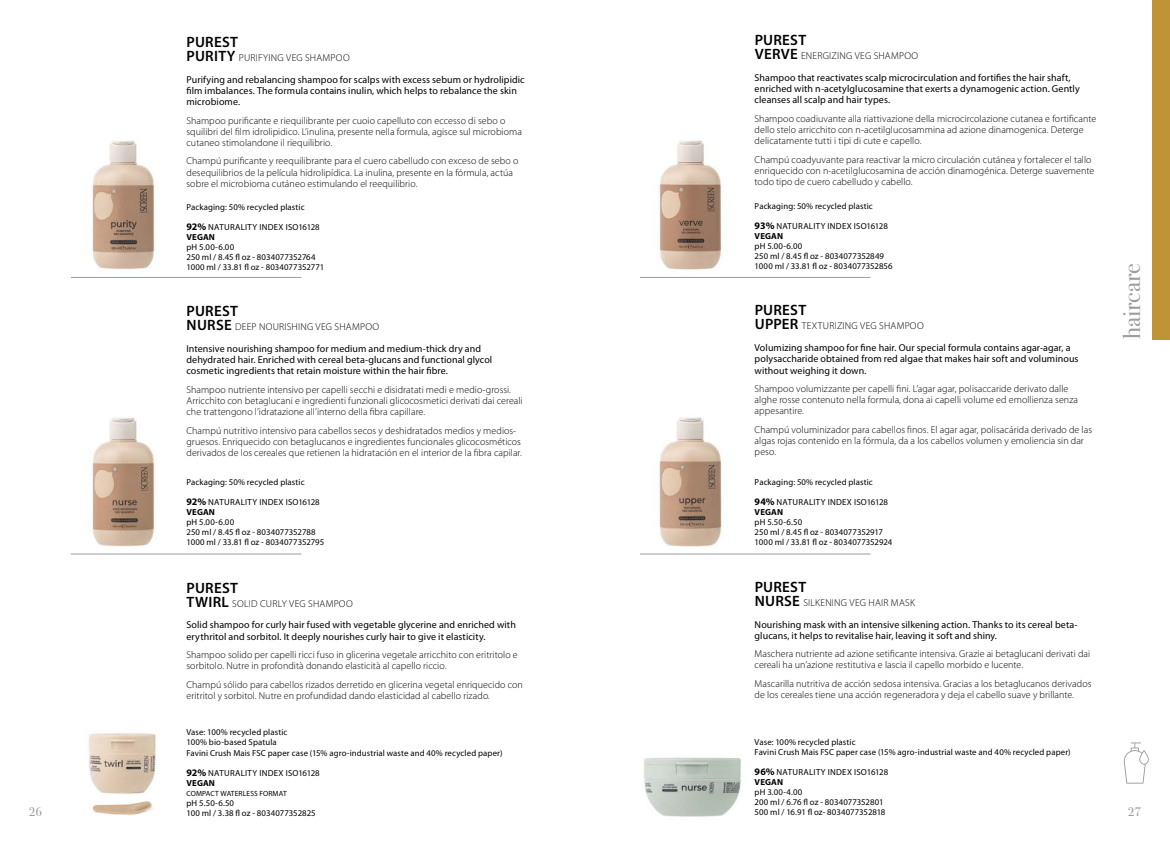
<style>
.page{position:relative;width:1170px;height:851px;background:#fff}
.page>*{position:absolute;margin:0;border:0;box-sizing:border-box;transform-origin:0 0}
.t1{font:25px "Bodoni Svty Two ITCTT";color:#9d9d9c}
.t2{font:600 15px "Myriad Pro";letter-spacing:.015em;color:#000}
.t3{font:12.5px "Bodoni Svty Two ITCTT";color:#9d9d9c}
.t4{font:300 10px/11.2px "Myriad Pro";letter-spacing:.005em;color:#000}
.t5{font:10px/21.9px "Myriad Pro";letter-spacing:.005em;color:#000}
.t6{font:8.75px/10px "Myriad Pro";letter-spacing:.01em;color:#000}
.t7{font:8.75px/10px "Myriad Pro";letter-spacing:.03em;color:#000}
.t8{font:7.5px "Myriad Pro";letter-spacing:.015em;color:#000}
.s1{font-weight:600;font-size:15px}
.s2{font-weight:300}
.s3{font-weight:700;font-size:10px}
.s4{font-weight:700}
</style>
<div class="page">
<img style="left:71px;top:140px;width:1098px;height:677px">
<svg style="left:1123px;top:742px;width:25px;height:41px"></svg>
<div style="left:1152px;top:0;width:17px;height:339px;background:#c19337"></div>
<hr style="left:71px;top:277px;width:230px;height:1px;background:#9d9d9c">
<hr style="left:640px;top:277px;width:230px;height:1px;background:#9d9d9c">
<hr style="left:71px;top:553px;width:230px;height:1px;background:#9d9d9c">
<hr style="left:640px;top:553px;width:230px;height:1px;background:#9d9d9c">
<h2 class="t2" style="left:187px;top:32px;width:53px">PUREST</h2>
<p class="t5" style="left:186px;top:46px;width:340px"><span class="s1">PURITY</span> <span class="s2">PURIFYING VEG SHAMPOO<br></span>Purifying and rebalancing shampoo for scalps with excess sebum or hydrolipidic</p>
<p class="t5" style="left:186px;top:85px;width:332px;line-height:11.2px">film imbalances. The formula contains inulin, which helps to rebalance the skin microbiome.</p>
<p class="t4" style="left:186px;top:114px;width:337px">Shampoo purificante e riequilibrante per cuoio capelluto con eccesso di sebo o squilibri del film idrolipidico. L’inulina, presente nella formula, agisce sul microbioma cutaneo stimolandone il riequilibrio.</p>
<p class="t4" style="left:186px;top:155px;width:333px">Champú purificante y reequilibrante para el cuero cabelludo con exceso de sebo o desequilibrios de la película hidrolipídica. La inulina, presente en la fórmula, actúa sobre el microbioma cutáneo estimulando el reequilibrio.</p>
<p class="t6" style="left:186px;top:201px;width:120px">Packaging: 50% recycled plastic</p>
<p class="t7" style="left:186px;top:221px;width:135px"><span class="s3">92%</span> NATURALITY INDEX ISO16128<br><span class="s4">VEGAN</span></p>
<p class="t6" style="left:186px;top:241px;width:139px">pH 5.00-6.00<br>250 ml / 8.45 fl oz - 8034077352764<br>1000 ml / 33.81 fl oz - 8034077352771</p>
<h2 class="t2" style="left:187px;top:301px;width:53px">PUREST</h2>
<p class="t5" style="left:186px;top:315px;width:296px"><span class="s1">NURSE</span> <span class="s2">DEEP NOURISHING VEG SHAMPOO<br></span>Intensive nourishing shampoo for medium and medium-thick dry and</p>
<p class="t5" style="left:186px;top:354px;width:307px;line-height:11.2px">dehydrated hair. Enriched with cereal beta-glucans and functional glycol cosmetic ingredients that retain moisture within the hair fibre.</p>
<p class="t4" style="left:186px;top:383px;width:337px">Shampoo nutriente intensivo per capelli secchi e disidratati medi e medio-grossi.<br>Arricchito con betaglucani e ingredienti funzionali glicocosmetici derivati dai cereali che trattengono l’idratazione all’interno della fibra capillare.</p>
<p class="t4" style="left:186px;top:424px;width:337px">Champú nutritivo intensivo para cabellos secos y deshidratados medios y medios&shy;gruesos. Enriquecido con betaglucanos e ingredientes funcionales glicocosméticos derivados de los cereales que retienen la hidratación en el interior de la fibra capilar.</p>
<p class="t6" style="left:186px;top:476px;width:120px">Packaging: 50% recycled plastic</p>
<p class="t7" style="left:186px;top:496px;width:135px"><span class="s3">92%</span> NATURALITY INDEX ISO16128<br><span class="s4">VEGAN</span></p>
<p class="t6" style="left:186px;top:516px;width:139px">pH 5.00-6.00<br>250 ml / 8.45 fl oz - 8034077352788<br>1000 ml / 33.81 fl oz - 8034077352795</p>
<h2 class="t2" style="left:187px;top:578px;width:53px">PUREST</h2>
<p class="t5" style="left:186px;top:592px;width:331px"><span class="s1">TWIRL</span> <span class="s2">SOLID CURLY VEG SHAMPOO<br></span>Solid shampoo for curly hair fused with vegetable glycerine and enriched with</p>
<p class="t5" style="left:186px;top:625px;width:300px">erythritol and sorbitol. It deeply nourishes curly hair to give it elasticity.</p>
<p class="t4" style="left:186px;top:649px;width:333px">Shampoo solido per capelli ricci fuso in glicerina vegetale arricchito con eritritolo e sorbitolo. Nutre in profondità donando elasticità al capello riccio.</p>
<p class="t4" style="left:186px;top:678px;width:338px">Champú sólido para cabellos rizados derretido en glicerina vegetal enriquecido con eritritol y sorbitol. Nutre en profundidad dando elasticidad al cabello rizado.</p>
<h2 class="t2" style="left:754px;top:31px;width:53px">PUREST</h2>
<p class="t5" style="left:754px;top:44px;width:317px"><span class="s1">VERVE</span> <span class="s2">ENERGIZING VEG SHAMPOO<br></span>Shampoo that reactivates scalp microcirculation and fortifies the hair shaft,</p>
<p class="t5" style="left:754px;top:83px;width:326px;line-height:11.2px">enriched with n-acetylglucosamine that exerts a dynamogenic action. Gently cleanses all scalp and hair types.</p>
<p class="t4" style="left:754px;top:113px;width:343px">Shampoo coadiuvante alla riattivazione della microcircolazione cutanea e fortificante dello stelo arricchito con n-acetilglucosammina ad azione dinamogenica. Deterge delicatamente tutti i tipi di cute e capello.</p>
<p class="t4" style="left:754px;top:153px;width:341px">Champú coadyuvante para reactivar la micro circulación cutánea y fortalecer el tallo enriquecido con n-acetilglucosamina de acción dinamogénica. Deterge suavemente todo tipo de cuero cabelludo y cabello.</p>
<p class="t6" style="left:754px;top:200px;width:120px">Packaging: 50% recycled plastic</p>
<p class="t7" style="left:754px;top:220px;width:135px"><span class="s3">93%</span> NATURALITY INDEX ISO16128<br><span class="s4">VEGAN</span></p>
<p class="t6" style="left:754px;top:240px;width:139px">pH 5.00-6.00<br>250 ml / 8.45 fl oz - 8034077352849<br>1000 ml / 33.81 fl oz - 8034077352856</p>
<h2 class="t2" style="left:754px;top:301px;width:53px">PUREST</h2>
<p class="t5" style="left:754px;top:314px;width:317px"><span class="s1">UPPER</span> <span class="s2">TEXTURIZING VEG SHAMPOO<br></span>Volumizing shampoo for fine hair. Our special formula contains agar-agar, a</p>
<p class="t5" style="left:754px;top:353px;width:325px;line-height:11.2px">polysaccharide obtained from red algae that makes hair soft and voluminous without weighing it down.</p>
<p class="t4" style="left:754px;top:383px;width:325px">Shampoo volumizzante per capelli fini. L’agar agar, polisaccaride derivato dalle alghe rosse contenuto nella formula, dona ai capelli volume ed emollienza senza appesantire.</p>
<p class="t4" style="left:754px;top:423px;width:339px">Champú voluminizador para cabellos finos. El agar agar, polisacárida derivado de las algas rojas contenido en la fórmula, da a los cabellos volumen y emoliencia sin dar peso.</p>
<p class="t6" style="left:754px;top:477px;width:120px">Packaging: 50% recycled plastic</p>
<p class="t7" style="left:754px;top:497px;width:135px"><span class="s3">94%</span> NATURALITY INDEX ISO16128<br><span class="s4">VEGAN</span></p>
<p class="t6" style="left:754px;top:517px;width:139px">pH 5.50-6.50<br>250 ml / 8.45 fl oz - 8034077352917<br>1000 ml / 33.81 fl oz - 8034077352924</p>
<h2 class="t2" style="left:754px;top:577px;width:53px">PUREST</h2>
<p class="t5" style="left:754px;top:591px;width:324px"><span class="s1">NURSE</span> <span class="s2">SILKENING VEG HAIR MASK<br></span>Nourishing mask with an intensive silkening action. Thanks to its cereal beta-</p>
<p class="t5" style="left:754px;top:624px;width:244px">glucans, it helps to revitalise hair, leaving it soft and shiny.</p>
<p class="t4" style="left:754px;top:648px;width:337px">Maschera nutriente ad azione setificante intensiva. Grazie ai betaglucani derivati dai cereali ha un’azione restitutiva e lascia il capello morbido e lucente.</p>
<p class="t4" style="left:754px;top:677px;width:338px">Mascarilla nutritiva de acción sedosa intensiva. Gracias a los betaglucanos derivados de los cereales tiene una acción regeneradora y deja el cabello suave y brillante.</p>
<h1 class="t1" style="left:1110px;top:339px;width:77px;rotate:-90deg">haircare</h1>
<p class="t6" style="left:186px;top:727px;width:317px">Vase: 100% recycled plastic<br>100% bio-based Spatula<br>Favini Crush Mais FSC paper case (15% agro-industrial waste and 40% recycled paper)</p>
<p class="t7" style="left:186px;top:767px;width:135px"><span class="s3">92%</span> NATURALITY INDEX ISO16128<br><span class="s4">VEGAN</span></p>
<p class="t8" style="left:186px;top:788px;width:102px">COMPACT WATERLESS FORMAT</p>
<p class="t6" style="left:186px;top:797px;width:131px">pH 5.50-6.50<br>100 ml / 3.38 fl oz - 8034077352825</p>
<p class="t6" style="left:754px;top:736px;width:317px">Vase: 100% recycled plastic<br>Favini Crush Mais FSC paper case (15% agro-industrial waste and 40% recycled paper)</p>
<p class="t7" style="left:754px;top:766px;width:135px"><span class="s3">96%</span> NATURALITY INDEX ISO16128<br><span class="s4">VEGAN</span></p>
<p class="t6" style="left:754px;top:786px;width:130px">pH 3.00-4.00<br>200 ml / 6.76 fl oz - 8034077352801</p>
<p class="t3" style="left:29px;top:800px;width:15px">26</p>
<p class="t6" style="left:754px;top:806px;width:132px">500 ml / 16.91 fl oz- 8034077352818</p>
<p class="t3" style="left:1127px;top:800px;width:15px">27</p>
</div>
